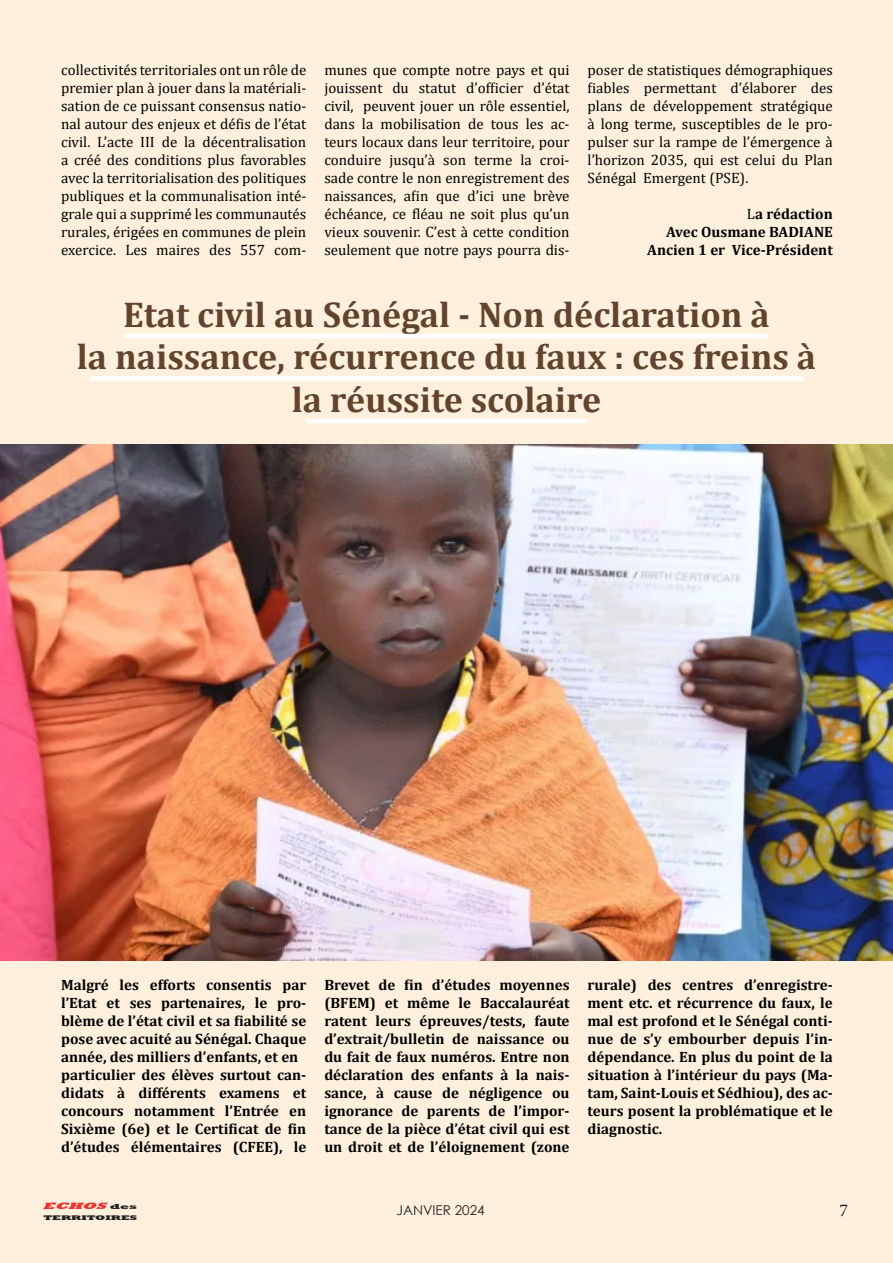
<style>
.page{position:relative;width:893px;height:1263px;background:#fef0dc}
.page>*{position:absolute;margin:0;border:0;box-sizing:border-box;transform-origin:0 0}
.t1{font:700 36px "Cambria";color:#62442c}
.t2{font:18px "Minion Pro";color:#231f20}
.t3{font:15px/18px "Cambria";color:#000;text-align:justify}
.t4{font:700 15px/18px "Cambria";color:#000;text-align:justify}
.t5{font:13.5px "Century Gothic";color:#231f20}
.t6{font:italic 800 9.45px "Rockwell";color:#ee3431;scale:1.72 1}
.t7{font:800 6.9px "Rockwell";color:#231f20;scale:1.72 1}
.s1{font-weight:400}
.s2{font-style:normal;font-size:7.5px;color:#231f20}
</style>
<div class="page">
<hr style="left:123px;top:334px;width:644px;height:4px;background:#fff">
<div style="left:89px;top:376px;width:715px;height:5px;background:#fff"></div>
<hr style="left:306px;top:419px;width:281px;height:4px;background:#fff">
<img style="left:0;top:444px;width:893px;height:516px">
<p class="t3" style="left:61px;top:61px;width:247px">collectivités territoriales ont un rôle de premier plan à jouer dans la matériali&shy;sation de ce puissant consensus natio&shy;nal autour des enjeux et défis de l’état civil. L’acte III de la décentralisation a créé des conditions plus favorables avec la territorialisation des politiques publiques et la communalisation inté&shy;grale qui a supprimé les communautés</p>
<p class="t3" style="left:61px;top:223px;width:247px">rurales, érigées en communes de plein exercice. Les maires des 557 com-</p>
<p class="t3" style="left:324px;top:61px;width:247px">munes que compte notre pays et qui jouissent du statut d’officier d’état civil, peuvent jouer un rôle essentiel, dans la mobilisation de tous les ac&shy;teurs locaux dans leur territoire, pour conduire jusqu’à son terme la croi&shy;sade contre le non enregistrement des naissances, afin que d’ici une brève échéance, ce fléau ne soit plus qu’un vieux souvenir. C’est à cette condition seulement que notre pays pourra dis-</p>
<p class="t3" style="left:588px;top:61px;width:247px">poser de statistiques démographiques fiables permettant d’élaborer des plans de développement stratégique à long terme, susceptibles de le pro&shy;pulser sur la rampe de l’émergence à l’horizon 2035, qui est celui du Plan Sénégal Emergent (PSE).</p>
<p class="t4" style="left:747px;top:205px;width:87px"><span class="s1">L</span>a rédaction</p>
<p class="t4" style="left:666px;top:223px;width:168px">Avec Ousmane BADIANE</p>
<p class="t4" style="left:647px;top:241px;width:187px">Ancien 1 er Vice-Président</p>
<p class="t1" style="left:123px;top:289px;width:648px">Etat civil au Sénégal - Non déclaration à</p>
<p class="t1" style="left:77px;top:331px;width:741px">la naissance, récurrence du faux : ces freins à</p>
<p class="t1" style="left:292px;top:374px;width:311px">la réussite scolaire</p>
<p class="t4" style="left:61px;top:975px;width:247px">Malgré les efforts consentis par l’Etat et ses partenaires, le pro&shy;blème de l’état civil et sa fiabilité se pose avec acuité au Sénégal. Chaque année, des milliers d’enfants, et en</p>
<p class="t4" style="left:61px;top:1065px;width:247px">particulier des élèves surtout can&shy;didats à différents examens et concours notamment l’Entrée en Sixième (6e) et le Certificat de fin d’études élémentaires (CFEE), le</p>
<p class="t4" style="left:324px;top:975px;width:247px">Brevet de fin d’études moyennes (BFEM) et même le Baccalauréat ratent leurs épreuves/tests, faute d’extrait/bulletin de naissance ou du fait de faux numéros. Entre non déclaration des enfants à la nais&shy;sance, à cause de négligence ou ignorance de parents de l’impor&shy;tance de la pièce d’état civil qui est un droit et de l’éloignement (zone</p>
<p class="t4" style="left:588px;top:975px;width:247px">rurale) des centres d’enregistre&shy;ment etc. et récurrence du faux, le mal est profond et le Sénégal conti&shy;nue de s’y embourber depuis l’in&shy;dépendance. En plus du point de la situation à l’intérieur du pays (Ma&shy;tam, Saint-Louis et Sédhiou), des ac&shy;teurs posent la problématique et le diagnostic.</p>
<p class="t6" style="left:43px;top:1200px;width:57px">ECHOS <span class="s2">d e s</span></p>
<p class="t7" style="left:43px;top:1213px;width:56px">TERRITOIRES</p>
<p class="t5" style="left:397px;top:1201px;width:90px">JANVIER 2024</p>
<p class="t2" style="left:840px;top:1198px;width:10px">7</p>
</div>
